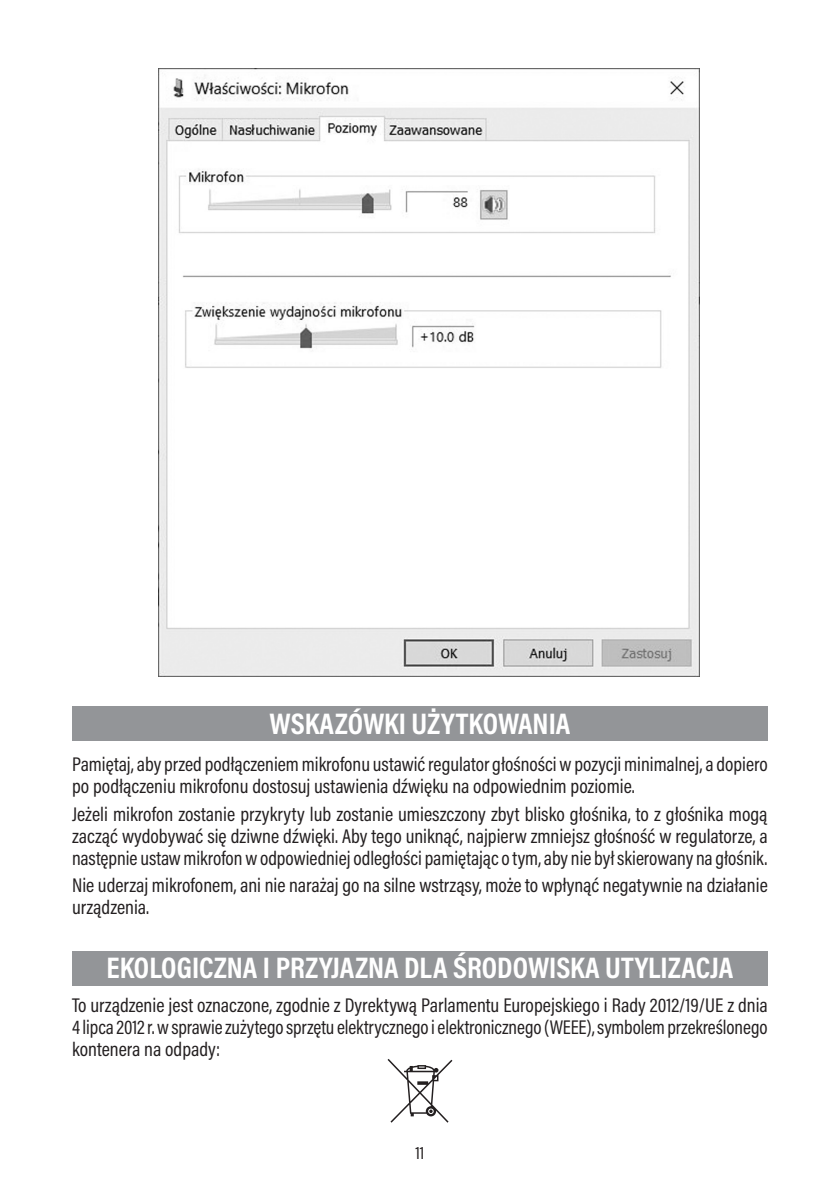
<style>
.page{position:relative;width:840px;height:1191px;background:#fff}
.page>*{position:absolute;margin:0;border:0;box-sizing:border-box;transform-origin:0 0}
.naglowek{font:700 30px "Acumin Pro Cond";color:#fff}
.txt02_mały{font:20px/22px "Acumin Pro Cond";color:#231f20}
.t1{font:18px "Acumin Pro Cond";color:#231f20}
</style>
<div class="page">
<img style="left:159px;top:68px;width:540px;height:608px">
<div style="left:72px;top:706px;width:695px;height:34px;background:#939598"></div>
<div style="left:72px;top:951px;width:695px;height:34px;background:#939598"></div>
<svg style="left:387px;top:1059px;width:65px;height:63px"></svg>
<p class="naglowek" style="left:269px;top:703px;width:302px">WSKAZÓWKI UŻYTKOWANIA</p>
<p class="txt02_mały" style="left:72px;top:752px;width:696px">Pamiętaj, aby przed podłączeniem mikrofonu ustawić regulator głośności w pozycji minimalnej, a dopiero po podłączeniu mikrofonu dostosuj ustawienia dźwięku na odpowiednim poziomie.</p>
<p class="txt02_mały" style="left:72px;top:802px;width:697px;text-align:justify">Jeżeli mikrofon zostanie przykryty lub zostanie umieszczony zbyt blisko głośnika, to z głośnika mogą zacząć wydobywać się dziwne dźwięki. Aby tego uniknąć, najpierw zmniejsz głośność w regulatorze, a następnie ustaw mikrofon w odpowiedniej odległości pamiętając o tym, aby nie był skierowany na głośnik.</p>
<p class="txt02_mały" style="left:72px;top:874px;width:696px">Nie uderzaj mikrofonem, ani nie narażaj go na silne wstrząsy, może to wpłynąć negatywnie na działanie urządzenia.</p>
<p class="naglowek" style="left:107px;top:948px;width:627px">EKOLOGICZNA I PRZYJAZNA DLA ŚRODOWISKA UTYLIZACJA</p>
<p class="txt02_mały" style="left:72px;top:993px;width:697px;text-align:justify">To urządzenie jest oznaczone, zgodnie z Dyrektywą Parlamentu Europejskiego i Rady 2012/19/UE z dnia 4 lipca 2012 r. w sprawie zużytego sprzętu elektrycznego i elektronicznego (WEEE), symbolem przekreślonego kontenera na odpady:</p>
<p class="t1" style="left:415px;top:1141px;width:10px">11</p>
</div>
